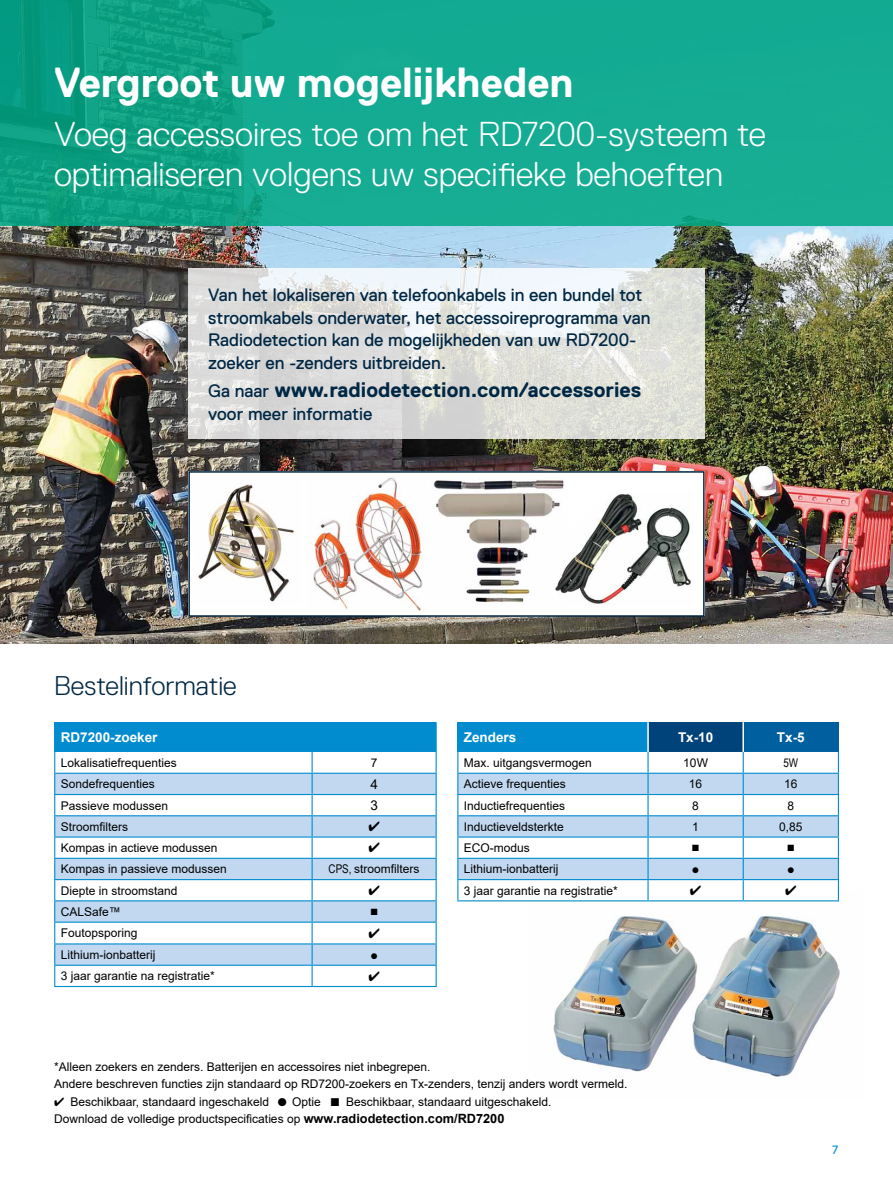
<style>
.page{position:relative;width:893px;height:1187px;background:#fff}
.page>*{position:absolute;margin:0;border:0;box-sizing:border-box;transform-origin:0 0}
.t1{font:700 42px "Replica Std";color:#fff}
.t2{font:300 34.5px/40.5px "Replica Std";color:#fff}
.t3{font:300 27px "Replica Std";color:#002744}
.t4{font:700 21px "Replica Std";color:#002744}
.t5{font:18px/22.5px "Replica Std";color:#002744}
.t6{font:700 13.5px "Arial";color:#fff}
.t7{font:13.5px "Arial";color:#000}
.t8{font:12px/17.4px "Arial";color:#000}
.t9{font:12px "Arial Narrow";color:#000}
.t10{font:12px "Replica Std";color:#008ccf}
.s1{font-weight:400;font-size:18px}
.s2{font-family:"Arial Narrow"}
.s3{font-weight:700;font-size:12.75px}
</style>
<div class="page">
<img style="left:528px;top:901px;width:312px;height:177px">
<img style="left:0;top:225px;width:893px;height:418px">
<div style="left:0;top:0;width:893px;height:225px;background:linear-gradient(to right,#0da083,#18b099)"></div>
<svg style="left:188px;top:268px;width:517px;height:170px;fill:#dededb"></svg>
<div style="left:55px;top:722px;width:381px;height:30px;background:#008ccf"></div>
<hr style="left:436px;top:722px;width:1px;height:30px;background:#008ccf">
<hr style="left:54px;top:985px;width:258px;height:1px;background:#008ccf">
<hr style="left:312px;top:985px;width:125px;height:1px;background:#008ccf">
<hr style="left:54px;top:722px;width:2px;height:30px;background:#008ccf">
<div style="left:458px;top:722px;width:190px;height:30px;background:#008ccf"></div>
<div style="left:648px;top:722px;width:95px;height:30px;background:#00437b"></div>
<div style="left:743px;top:722px;width:95px;height:30px;background:#005f9e"></div>
<hr style="left:742px;top:722px;width:2px;height:30px;background:#fff">
<hr style="left:457px;top:900px;width:191px;height:1px;background:#008ccf">
<hr style="left:648px;top:900px;width:95px;height:1px;background:#008ccf">
<hr style="left:743px;top:900px;width:96px;height:1px;background:#008ccf">
<hr style="left:838px;top:722px;width:1px;height:30px;background:#005f9e">
<hr style="left:457px;top:722px;width:2px;height:30px;background:#008ccf">
<hr style="left:647px;top:722px;width:2px;height:30px;background:#fff">
<img style="left:188px;top:470px;width:517px;height:147px">
<img style="left:554px;top:492px;width:141px;height:112px">
<svg style="left:54px;top:752px;width:383px;height:233px"></svg>
<svg style="left:457px;top:752px;width:382px;height:148px"></svg>
<h1 class="t1" style="left:54px;top:59px;width:521px">Vergroot uw mogelijkheden</h1>
<h2 class="t2" style="left:54px;top:114px;width:714px">Voeg accessoires toe om het RD7200-systeem te optimaliseren volgens uw specifieke behoeften</h2>
<h3 class="t5" style="left:208px;top:284px;width:444px">Van het lokaliseren van telefoonkabels in een bundel tot stroomkabels onderwater, het accessoireprogramma van Radiodetection kan de mogelijkheden van uw RD7200- zoeker en -zenders uitbreiden.</h3>
<h3 class="t4" style="left:208px;top:378px;width:435px"><span class="s1">Ga naar</span> www.radiodetection.com/accessories</h3>
<h3 class="t5" style="left:208px;top:402px;width:166px">voor meer informatie</h3>
<h3 class="t3" style="left:54px;top:671px;width:184px">Bestelinformatie</h3>
<p class="t6" style="left:61px;top:727px;width:98px">RD7200-zoeker</p>
<p class="t8" style="left:61px;top:753px;width:118px">Lokalisatiefrequenties</p>
<p class="t8" style="left:371px;top:753px;width:8px">7</p>
<p class="t8" style="left:61px;top:775px;width:96px">Sondefrequenties</p>
<p class="t7" style="left:370px;top:774px;width:9px">4</p>
<p class="t8" style="left:61px;top:796px;width:109px">Passieve modussen</p>
<p class="t7" style="left:370px;top:796px;width:9px">3</p>
<p class="t8" style="left:61px;top:817px;width:69px">Stroomfilters</p>
<p class="t8" style="left:61px;top:839px;width:158px">Kompas in actieve modussen</p>
<p class="t8" style="left:61px;top:860px;width:168px">Kompas in passieve modussen</p>
<p class="t8" style="left:329px;top:860px;width:93px"><span class="s2">CPS,</span> stroomfilters</p>
<p class="t8" style="left:61px;top:881px;width:118px">Diepte in stroomstand</p>
<p class="t8" style="left:61px;top:902px;width:62px">CALSafe™</p>
<p class="t7" style="left:370px;top:900px;width:10px">■</p>
<p class="t8" style="left:61px;top:924px;width:78px">Foutopsporing</p>
<p class="t8" style="left:61px;top:945px;width:96px">Lithium-ionbatterij</p>
<p class="t7" style="left:370px;top:945px;width:10px">●</p>
<p class="t8" style="left:61px;top:967px;width:156px">3 jaar garantie na registratie*</p>
<p class="t6" style="left:464px;top:727px;width:54px">Zenders</p>
<p class="t6" style="left:678px;top:727px;width:37px">Tx-10</p>
<p class="t6" style="left:777px;top:727px;width:29px">Tx-5</p>
<p class="t8" style="left:464px;top:753px;width:130px">Max. uitgangsvermogen</p>
<p class="t8" style="left:683px;top:753px;width:26px">10W</p>
<p class="t9" style="left:783px;top:753px;width:16px">5W</p>
<p class="t8" style="left:464px;top:775px;width:104px">Actieve frequenties</p>
<p class="t8" style="left:689px;top:775px;width:15px">16</p>
<p class="t8" style="left:784px;top:775px;width:15px">16</p>
<p class="t8" style="left:464px;top:796px;width:103px">Inductiefrequenties</p>
<p class="t8" style="left:692px;top:796px;width:8px">8</p>
<p class="t8" style="left:787px;top:796px;width:8px">8</p>
<p class="t8" style="left:464px;top:817px;width:102px">Inductieveldsterkte</p>
<p class="t8" style="left:692px;top:817px;width:8px">1</p>
<p class="t8" style="left:779px;top:817px;width:25px">0,85</p>
<p class="t8" style="left:464px;top:839px;width:68px">ECO-modus</p>
<p class="t7" style="left:692px;top:837px;width:10px">■</p>
<p class="t7" style="left:787px;top:837px;width:10px">■</p>
<p class="t8" style="left:464px;top:860px;width:96px">Lithium-ionbatterij</p>
<p class="t7" style="left:692px;top:859px;width:10px">●</p>
<p class="t7" style="left:787px;top:859px;width:10px">●</p>
<p class="t8" style="left:464px;top:881px;width:156px">3 jaar garantie na registratie*</p>
<p class="t8" style="left:54px;top:1057px;width:575px">*Alleen zoekers en zenders. Batterijen en accessoires niet inbegrepen.<br>Andere beschreven functies zijn standaard op RD7200-zoekers en Tx-zenders, tenzij anders wordt vermeld.</p>
<p class="t8" style="left:54px;top:1092px;width:499px">✔ Beschikbaar, standaard ingeschakeld ● Optie ■ Beschikbaar, standaard uitgeschakeld.<br>Download de volledige productspecificaties op <span class="s3">www.radiodetection.com/RD7200</span></p>
<p class="t10" style="left:832px;top:1142px;width:8px">7</p>
</div>
